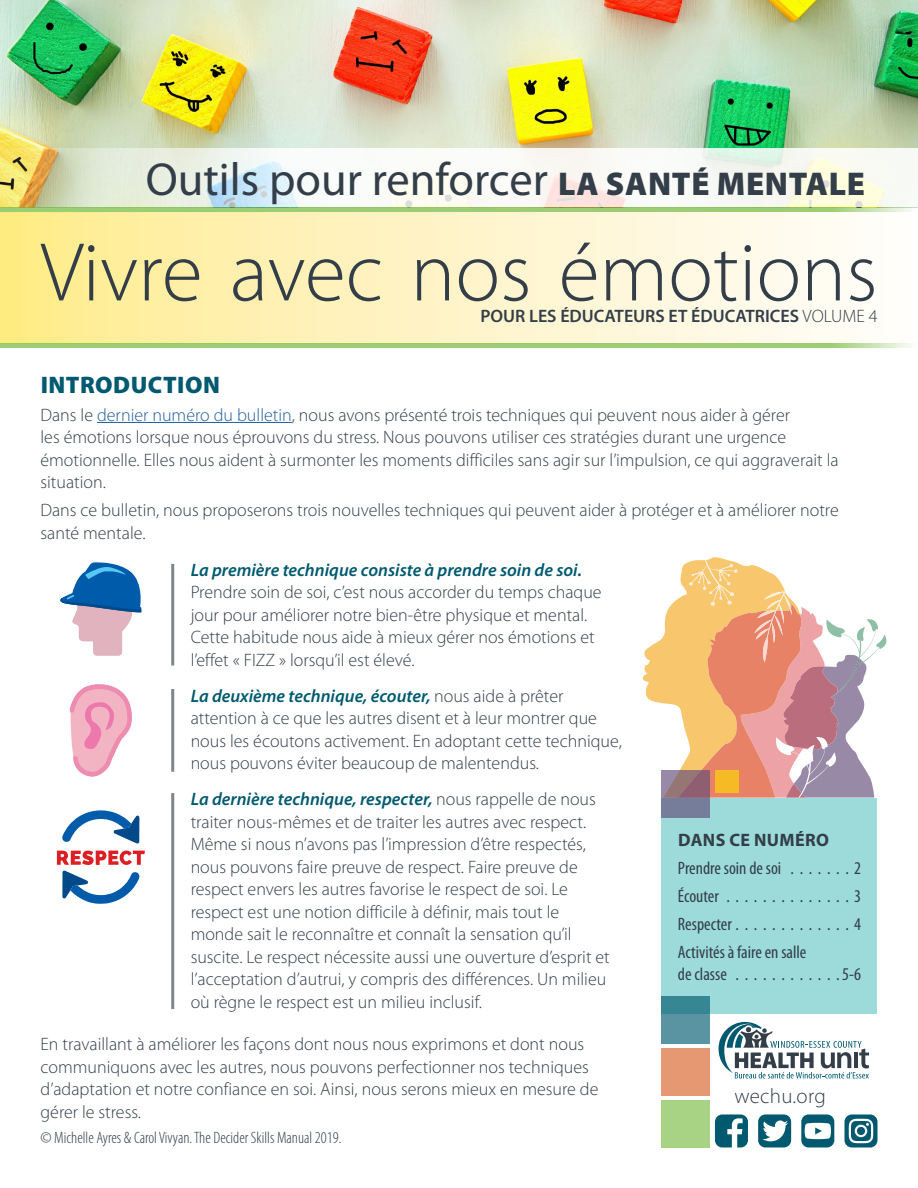
<style>
.page{position:relative;width:918px;height:1188px;background:#fff}
.page>*{position:absolute;margin:0;border:0;box-sizing:border-box;transform-origin:0 0}
.t1{font:300 84px "Myriad Pro";color:#333e48}
.t2{font:46.5px "Myriad Pro";color:#333e48}
.t3{font:900 24px "Myriad Pro";letter-spacing:.02em;color:#00596f}
.t4{font:300 21px "Myriad Pro";letter-spacing:.015em;color:#333e48}
.t5{font:300 18px/22.5px "Myriad Pro";color:#333e48}
.t6{font:condensed 18px/22.5px "Myriad Pro";color:#333e48}
.t7{font:italic 600 18px "Myriad Pro";color:#00596f}
.t8{font:600 18px "Myriad Pro";color:#333e48}
.t9{font:700 18px "Myriad Pro";letter-spacing:.02em;color:#333e48}
.t10{font:300 condensed 16.5px "Myriad Pro";color:#333e48}
.s1{font-weight:900;font-size:33px}
.s2{font-weight:300}
.s3{color:#215e9e}
.s4{font-weight:600;font-style:italic;color:#00596f}
</style>
<div class="page">
<div style="left:0;top:212px;width:918px;height:131px;background:linear-gradient(to right,#ffec8d,#fffdff)"></div>
<svg style="left:643px;top:557px;width:244px;height:241px"></svg>
<img style="left:0;top:0;width:918px;height:148px">
<svg style="left:0;top:148px;width:918px;height:59px;fill:#f8f8f3"></svg>
<svg style="left:0;top:207px;width:918px;height:5px;background:#9dcb74"></svg>
<svg style="left:0;top:343px;width:913px;height:5px;background:#a0ce76"></svg>
<hr style="left:171px;top:564px;width:3px;height:101px;background:#7e868c">
<hr style="left:171px;top:689px;width:3px;height:83px;background:#7e868c">
<hr style="left:171px;top:793px;width:3px;height:216px;background:#7e868c">
<div style="left:662px;top:798px;width:216px;height:216px;background:#9cdbda"></div>
<svg style="left:719px;top:1022px;width:150px;height:57px"></svg>
<svg style="left:662px;top:771px;width:48px;height:47px;background:#867589"></svg>
<svg style="left:662px;top:996px;width:48px;height:48px;background:#4c8e9c"></svg>
<div style="left:662px;top:1048px;width:48px;height:48px;background:#e59872"></div>
<div style="left:662px;top:1100px;width:48px;height:48px;background:#a8d385"></div>
<div style="left:715px;top:771px;width:23px;height:22px;background:#f6ba24"></div>
<svg style="left:801px;top:1114px;width:33px;height:33px"></svg>
<svg style="left:844px;top:1114px;width:33px;height:33px"></svg>
<svg style="left:758px;top:1114px;width:33px;height:33px"></svg>
<svg style="left:715px;top:1114px;width:33px;height:33px"></svg>
<hr style="left:97px;top:422px;width:195px;height:1px;background:#215e9e">
<svg style="left:60px;top:562px;width:82px;height:94px"></svg>
<svg style="left:69px;top:684px;width:63px;height:93px"></svg>
<svg style="left:62px;top:810px;width:78px;height:34px"></svg>
<svg style="left:57px;top:850px;width:88px;height:54px"></svg>
<h2 class="t2" style="left:146px;top:150px;width:721px">Outils pour renforcer <span class="s1">LA SANTÉ MENTALE</span></h2>
<h1 class="t1" style="left:40px;top:222px;width:839px">Vivre avec nos émotions</h1>
<p class="t8" style="left:480px;top:305px;width:399px">POUR LES ÉDUCATEURS ET ÉDUCATRICES <span class="s2">VOLUME 4</span></p>
<h3 class="t3" style="left:41px;top:369px;width:181px">INTRODUCTION</h3>
<p class="t5" style="left:40px;top:403px;width:800px">Dans le <span class="s3">dernier numéro du bulletin</span>, nous avons présenté trois techniques qui peuvent nous aider à gérer<br>les émotions lorsque nous éprouvons du stress. Nous pouvons utiliser ces stratégies durant une urgence émotionnelle. Elles nous aident à surmonter les moments difficiles sans agir sur l’impulsion, ce qui aggraverait la situation.</p>
<p class="t5" style="left:40px;top:499px;width:800px">Dans ce bulletin, nous proposerons trois nouvelles techniques qui peuvent aider à protéger et à améliorer notre santé mentale.</p>
<p class="t7" style="left:191px;top:558px;width:393px">La première technique consiste à prendre soin de soi.</p>
<p class="t5" style="left:191px;top:581px;width:413px">Prendre soin de soi, c’est nous accorder du temps chaque jour pour améliorer notre bien-être physique et mental.<br>Cette habitude nous aide à mieux gérer nos émotions et l’effet « FIZZ » lorsqu’il est élevé.</p>
<p class="t5" style="left:191px;top:684px;width:433px"><span class="s4">La deuxième technique, écouter,</span> nous aide à prêter attention à ce que les autres disent et à leur montrer que nous les écoutons activement. En adoptant cette technique, nous pouvons éviter beaucoup de malentendus.</p>
<p class="t5" style="left:191px;top:788px;width:421px"><span class="s4">La dernière technique, respecter,</span> nous rappelle de nous traiter nous-mêmes et de traiter les autres avec respect.<br>Même si nous n’avons pas l’impression d’être respectés, nous pouvons faire preuve de respect. Faire preuve de respect envers les autres favorise le respect de soi. Le respect est une notion difficile à définir, mais tout le monde sait le reconnaître et connaît la sensation qu’il suscite. Le respect nécessite aussi une ouverture d’esprit et l’acceptation d’autrui, y compris des différences. Un milieu où règne le respect est un milieu inclusif.</p>
<p class="t9" style="left:678px;top:828px;width:152px">DANS CE NUMÉRO</p>
<p class="t6" style="left:678px;top:857px;width:105px">Prendre soin de soi</p>
<p class="t6" style="left:854px;top:857px;width:8px">2</p>
<p class="t6" style="left:678px;top:884px;width:42px">Écouter</p>
<p class="t6" style="left:854px;top:884px;width:8px">3</p>
<p class="t6" style="left:678px;top:912px;width:55px">Respecter</p>
<p class="t6" style="left:854px;top:912px;width:8px">4</p>
<p class="t6" style="left:678px;top:940px;width:130px">Activités à faire en salle de classe</p>
<p class="t6" style="left:842px;top:963px;width:20px">5-6</p>
<p class="t5" style="left:40px;top:1033px;width:559px">En travaillant à améliorer les façons dont nous nous exprimons et dont nous communiquons avec les autres, nous pouvons perfectionner nos techniques d’adaptation et notre confiance en soi. Ainsi, nous serons mieux en mesure de gérer le stress.</p>
<p class="t10" style="left:40px;top:1128px;width:302px">© Michelle Ayres &amp; Carol Vivyan. The Decider Skills Manual 2019.</p>
<p class="t4" style="left:734px;top:1083px;width:93px">wechu.org</p>
</div>
